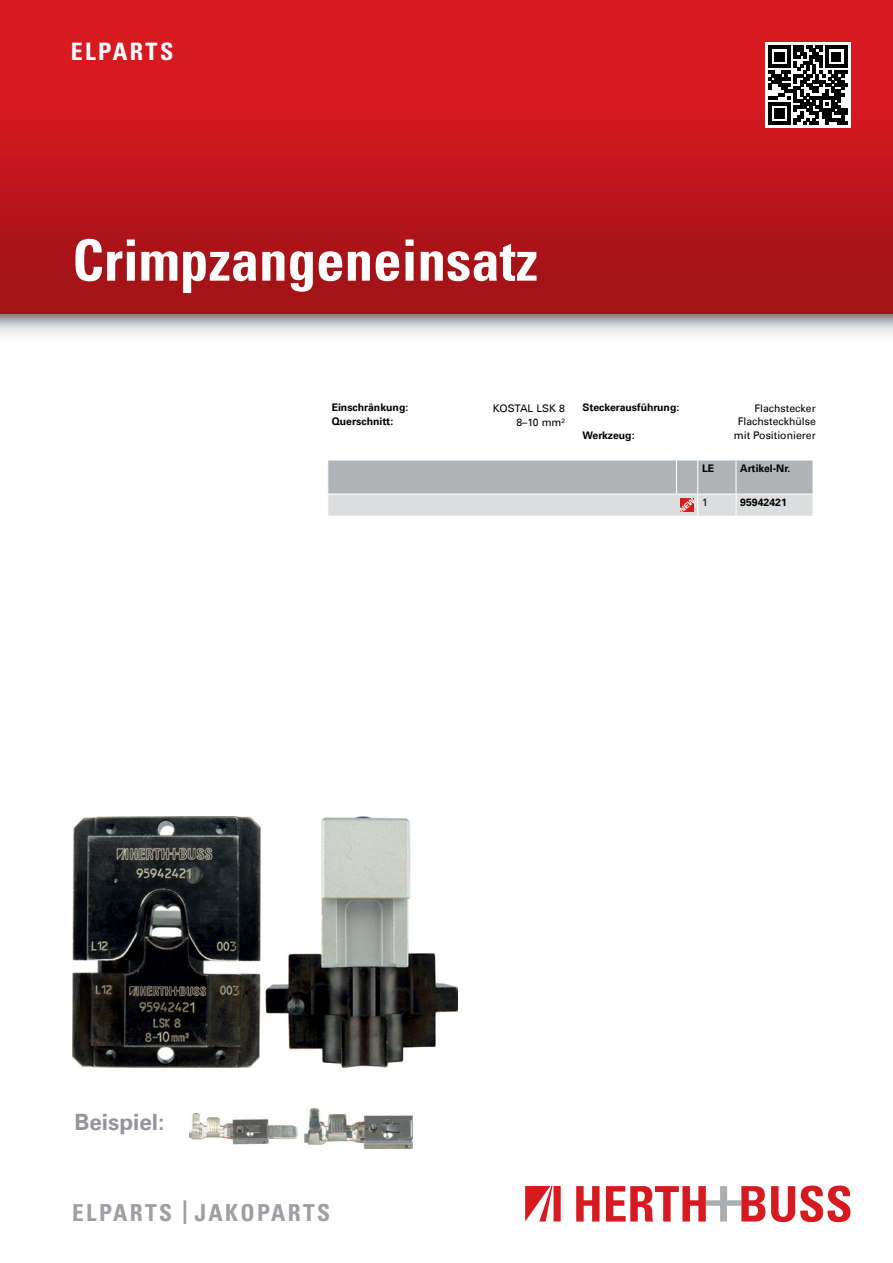
<style>
.page{position:relative;width:893px;height:1263px;background:#fff}
.page>*{position:absolute;margin:0;border:0;box-sizing:border-box;transform-origin:0 0}
.t1{font:700 condensed 57px "Univers";color:#fff}
.t2{font:700 condensed 24px "Univers";letter-spacing:.1em;color:#fff}
.t3{font:700 condensed 23.4px "Univers";letter-spacing:.1em;color:#9d9fa2}
.t4{font:700 22.5px "Univers Com 65";color:#939598}
.t5{font:700 10.5px "Univers Com 65";color:#000}
.t6{font:10.5px/13.5px "Univers Com 55 Roman";color:#000;text-align:right}
.s1{font-size:32.7px}
</style>
<div class="page">
<div style="left:0;top:0;width:893px;height:315px;background:linear-gradient(to bottom,#e41b23,#a11217)"></div>
<svg style="left:0;top:315px;width:893px;height:19px;background:#c7c9ca"></svg>
<svg style="left:576px;top:1186px;width:23px;height:35px"></svg>
<svg style="left:606px;top:1186px;width:159px;height:35px"></svg>
<svg style="left:771px;top:1185px;width:79px;height:37px"></svg>
<svg style="left:525px;top:1186px;width:36px;height:35px"></svg>
<svg style="left:765px;top:43px;width:85px;height:85px"></svg>
<svg style="left:768px;top:46px;width:79px;height:78px"></svg>
<img style="left:72px;top:816px;width:385px;height:251px">
<svg style="left:328px;top:460px;width:485px;height:56px;background:#c4c5c6"></svg>
<img style="left:189px;top:1108px;width:223px;height:40px">
<h2 class="t2" style="left:71px;top:37px;width:104px">ELPARTS</h2>
<h1 class="t1" style="left:72px;top:225px;width:467px">Crimpzangeneinsatz</h1>
<p class="t5" style="left:332px;top:401px;width:78px">Einschränkung:</p>
<p class="t6" style="left:493px;top:401px;width:74px">KOSTAL LSK 8</p>
<p class="t5" style="left:332px;top:415px;width:63px">Querschnitt:</p>
<p class="t6" style="left:516px;top:415px;width:50px">8–10 mm²</p>
<p class="t5" style="left:583px;top:401px;width:98px">Steckerausführung:</p>
<p class="t6" style="left:738px;top:401px;width:80px">Flachstecker<br>Flachsteckhülse</p>
<p class="t5" style="left:583px;top:429px;width:54px">Werkzeug:</p>
<p class="t6" style="left:734px;top:429px;width:83px">mit Positionierer</p>
<p class="t5" style="left:702px;top:462px;width:14px">LE</p>
<p class="t5" style="left:740px;top:462px;width:52px">Artikel-Nr.</p>
<p class="t6" style="left:702px;top:495px;width:7px">1</p>
<p class="t5" style="left:740px;top:496px;width:48px">95942421</p>
<h3 class="t4" style="left:74px;top:1108px;width:92px">Beispiel:</h3>
<h3 class="t3" style="left:72px;top:1198px;width:29px">Elparts</h3>
<h3 class="t3" style="left:182px;top:1198px;width:91px"><span class="s1">|</span> Jakoparts</h3>
</div>
